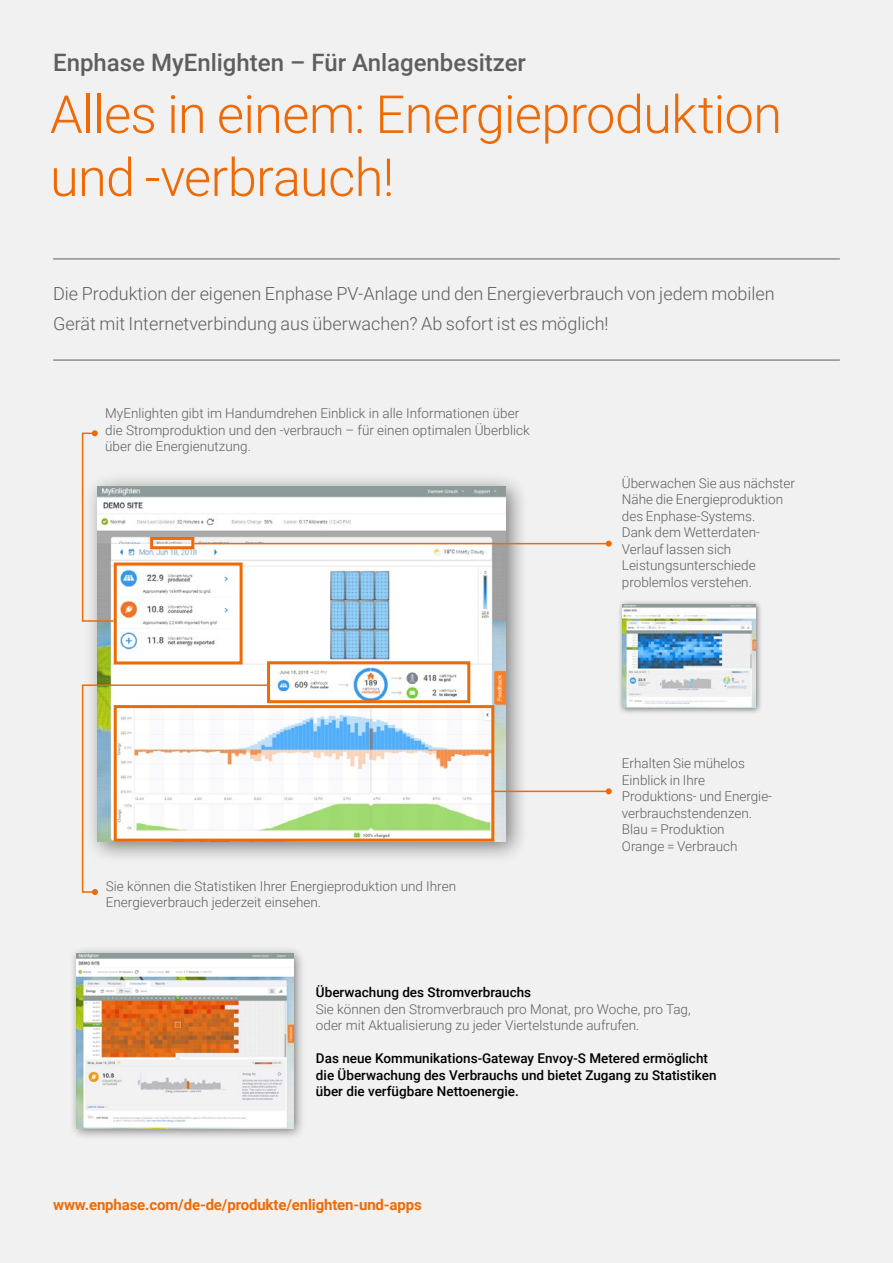
<style>
.page{position:relative;width:893px;height:1263px;background:#f1f1f1}
.page>*{position:absolute;margin:0;border:0;box-sizing:border-box;transform-origin:0 0}
.t1{font:300 52.5px/63px "Roboto";letter-spacing:-.015em;color:#ed6b06}
.t2{font:500 24px "Roboto";color:#5f5e5e}
.t3{font:300 18px/30px "Roboto";color:#5f5e5e}
.t4{font:700 15px "Roboto";letter-spacing:-.01em;color:#ed6b06}
.t5{font:300 13.5px/16.5px "Roboto";color:#5f5e5e}
.t6{font:500 13.5px/16.5px "Roboto";color:#000}
</style>
<div class="page">
<div style="left:83px;top:472px;width:446px;height:393px;background:#000;opacity:.5"></div>
<img style="left:98px;top:487px;width:408px;height:354px">
<hr style="left:53px;top:259px;width:787px;height:1px;background:#5f5e5e">
<hr style="left:53px;top:360px;width:787px;height:1px;background:#5f5e5e">
<div style="left:114px;top:705px;width:380px;height:136px;border:3px solid #ed6b06"></div>
<div style="left:114px;top:562px;width:129px;height:102px;border:3px solid #ed6b06"></div>
<div style="left:267px;top:661px;width:203px;height:42px;border:3px solid #ed6b06"></div>
<div style="left:150px;top:537px;width:44px;height:12px;border:3px solid #ed6b06"></div>
<hr style="left:491px;top:791px;width:118px;height:1px;background:#ed6b06">
<svg style="left:606px;top:788px;width:6px;height:6px"></svg>
<hr style="left:194px;top:543px;width:415px;height:1px;background:#ed6b06">
<svg style="left:606px;top:541px;width:6px;height:6px"></svg>
<svg style="left:81px;top:684px;width:188px;height:211px"></svg>
<svg style="left:81px;top:430px;width:34px;height:192px"></svg>
<div style="left:617px;top:599px;width:145px;height:116px;background:#000;opacity:.5"></div>
<img style="left:622px;top:604px;width:133px;height:103px">
<div style="left:69px;top:945px;width:237px;height:196px;background:#000;opacity:.5"></div>
<img style="left:77px;top:953px;width:216px;height:175px">
<h2 class="t2" style="left:53px;top:46px;width:474px">Enphase MyEnlighten – Für Anlagenbesitzer</h2>
<h1 class="t1" style="left:50px;top:81px;width:734px">Alles in einem: Energieproduktion und -verbrauch!</h1>
<h3 class="t3" style="left:53px;top:278px;width:723px">Die Produktion der eigenen Enphase PV-Anlage und den Energieverbrauch von jedem mobilen<br>Gerät mit Internetverbindung aus überwachen? Ab sofort ist es möglich!</h3>
<p class="t5" style="left:105px;top:405px;width:426px">MyEnlighten gibt im Handumdrehen Einblick in alle Informationen über die Stromproduktion und den -verbrauch – für einen optimalen Überblick über die Energienutzung.</p>
<p class="t5" style="left:106px;top:877px;width:352px">Sie können die Statistiken Ihrer Energieproduktion und Ihren<br>Energieverbrauch jederzeit einsehen.</p>
<p class="t5" style="left:622px;top:474px;width:175px">Überwachen Sie aus nächster<br>Nähe die Energieproduktion des Enphase-Systems.<br>Dank dem Wetterdaten-<br>Verlauf lassen sich<br>Leistungsunterschiede problemlos verstehen.</p>
<p class="t5" style="left:622px;top:755px;width:152px">Erhalten Sie mühelos<br>Einblick in Ihre<br>Produktions- und Energie&shy;verbrauchstendenzen.<br>Blau = Produktion<br>Orange = Verbrauch</p>
<p class="t6" style="left:316px;top:984px;width:217px">Überwachung des Stromverbrauchs</p>
<p class="t5" style="left:316px;top:1000px;width:376px">Sie können den Stromverbrauch pro Monat, pro Woche, pro Tag, oder mit Aktualisierung zu jeder Viertelstunde aufrufen.</p>
<p class="t6" style="left:316px;top:1050px;width:402px">Das neue Kommunikations-Gateway Envoy-S Metered ermöglicht die Überwachung des Verbrauchs und bietet Zugang zu Statistiken über die verfügbare Nettoenergie.</p>
<p class="t4" style="left:53px;top:1194px;width:370px">www.enphase.com/de-de/produkte/enlighten-und-apps</p>
</div>
